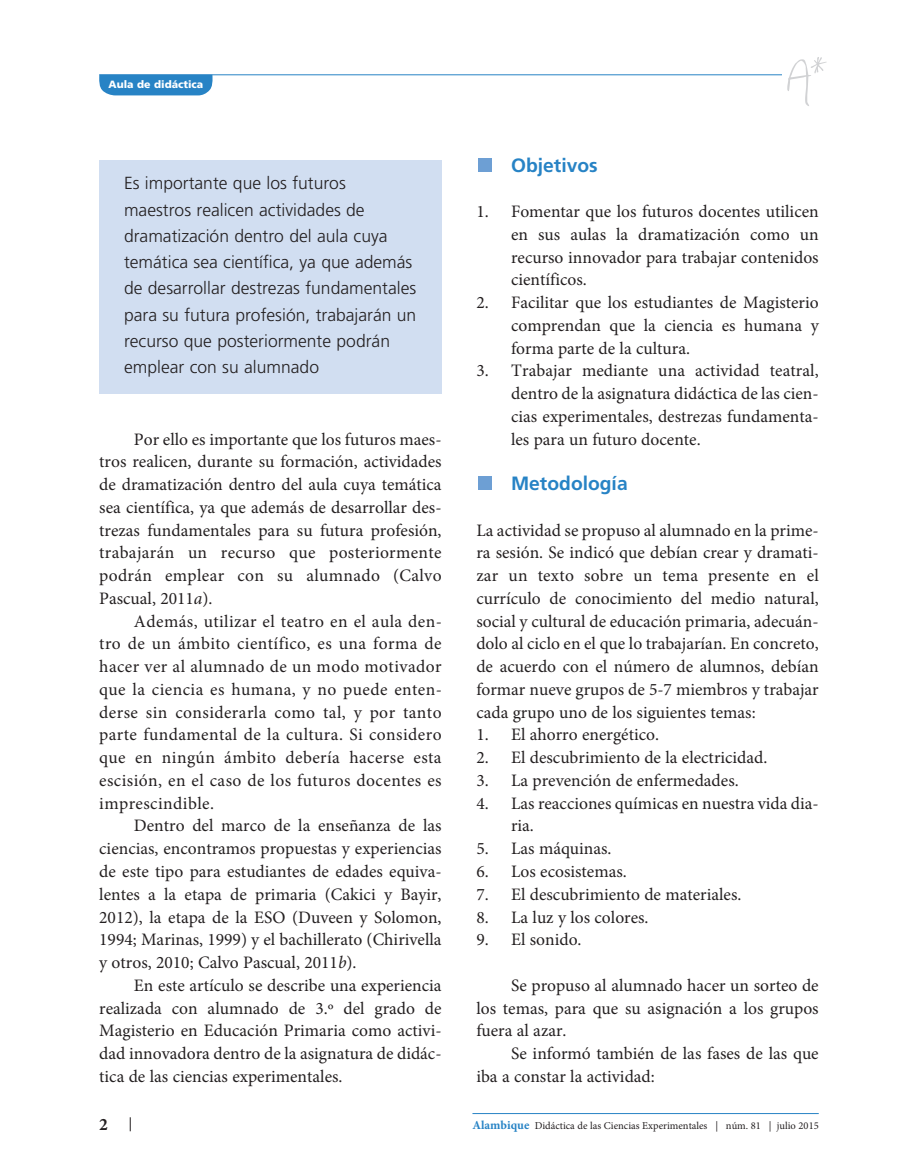
<style>
.page{position:relative;width:918px;height:1166px;background:#fff}
.page>*{position:absolute;margin:0;border:0;box-sizing:border-box;transform-origin:0 0}
.t1{font:700 19.25px "Frutiger LT Std";color:#2783c5}
.t2{font:17.5px/22.8px "Minion Pro";color:#231f20;text-align:justify}
.t3{font:300 17.5px/26.2px "Frutiger LT Std";color:#231f20}
.t4{font:700 17.5px "Minion Pro";color:#231f20}
.t5{font:10.5px "Minion Pro";color:#231f20}
.t6{font:900 10.5px "Frutiger LT Std";color:#fff}
.s1{font-style:italic}
.s2{font-weight:700;font-size:12.25px;color:#2783c5}
</style>
<div class="page">
<div style="left:478px;top:158px;width:14px;height:14px;background:#6d9fd4"></div>
<div style="left:478px;top:476px;width:14px;height:14px;background:#6d9fd4"></div>
<hr style="left:99px;top:74px;width:683px;height:1px;background:#2783c5">
<svg style="left:787px;top:57px;width:39px;height:49px"></svg>
<div style="left:99px;top:75px;width:114px;height:20px;background:#2783c5"></div>
<svg style="left:130px;top:1117px;width:1px;height:14px"></svg>
<hr style="left:472px;top:1113px;width:347px;height:1px;background:#2783c5">
<div style="left:99px;top:160px;width:342px;height:234px;background:#d1def1"></div>
<p class="t6" style="left:109px;top:78px;width:96px">Aula de didáctica</p>
<p class="t3" style="left:124px;top:171px;width:294px">Es importante que los futuros maestros realicen actividades de dramatización dentro del aula cuya temática sea científica, ya que además de desarrollar destrezas fundamentales para su futura profesión, trabajarán un recurso que posteriormente podrán emplear con su alumnado</p>
<p class="t2" style="left:99px;top:429px;width:344px;text-indent:35px">Por ello es importante que los futuros maes&shy;tros realicen, durante su formación, actividades de dramatización dentro del aula cuya temática sea científica, ya que además de desarrollar des&shy;trezas fundamentales para su futura profesión, trabajarán un recurso que posteriormente podrán emplear con su alumnado (Calvo Pascual, 2011<span class="s1">a</span>).</p>
<p class="t2" style="left:99px;top:611px;width:344px;text-indent:35px">Además, utilizar el teatro en el aula den&shy;tro de un ámbito científico, es una forma de hacer ver al alumnado de un modo motivador que la ciencia es humana, y no puede enten&shy;derse sin considerarla como tal, y por tanto parte fundamental de la cultura. Si considero que en ningún ámbito debería hacerse esta escisión, en el caso de los futuros docentes es imprescindible.</p>
<p class="t2" style="left:99px;top:816px;width:344px;text-indent:35px">Dentro del marco de la enseñanza de las ciencias, encontramos propuestas y experiencias de este tipo para estudiantes de edades equiva&shy;lentes a la etapa de primaria (Cakici y Bayir, 2012), la etapa de la ESO (Duveen y Solomon, 1994; Marinas, 1999) y el bachillerato (Chirivella y otros, 2010; Calvo Pascual, 2011<span class="s1">b</span>).</p>
<p class="t2" style="left:99px;top:975px;width:344px;text-indent:35px">En este artículo se describe una experiencia realizada con alumnado de 3.º del grado de Magisterio en Educación Primaria como activi&shy;dad innovadora dentro de la asignatura de didác&shy;tica de las ciencias experimentales.</p>
<p class="t1" style="left:511px;top:157px;width:88px">Objetivos</p>
<p class="t2" style="left:511px;top:202px;width:309px;text-indent:-35px">1. Fomentar que los futuros docentes utilicen en sus aulas la dramatización como un recurso innovador para trabajar contenidos científicos.</p>
<p class="t2" style="left:511px;top:293px;width:309px;text-indent:-35px">2. Facilitar que los estudiantes de Magisterio comprendan que la ciencia es humana y forma parte de la cultura.</p>
<p class="t2" style="left:511px;top:361px;width:309px;text-indent:-35px">3. Trabajar mediante una actividad teatral, dentro de la asignatura didáctica de las cien&shy;cias experimentales, destrezas fundamenta&shy;les para un futuro docente.</p>
<p class="t1" style="left:511px;top:475px;width:118px">Metodología</p>
<p class="t2" style="left:476px;top:520px;width:344px">La actividad se propuso al alumnado en la prime&shy;ra sesión. Se indicó que debían crear y dramati&shy;zar un texto sobre un tema presente en el currículo de conocimiento del medio natural, social y cultural de educación primaria, adecuán&shy;dolo al ciclo en el que lo trabajarían. En concreto, de acuerdo con el número de alumnos, debían formar nueve grupos de 5-7 miembros y trabajar cada grupo uno de los siguientes temas:</p>
<p class="t2" style="left:476px;top:725px;width:184px">1. El ahorro energético.</p>
<p class="t2" style="left:476px;top:748px;width:292px">2. El descubrimiento de la electricidad.</p>
<p class="t2" style="left:476px;top:770px;width:264px">3. La prevención de enfermedades.</p>
<p class="t2" style="left:511px;top:793px;width:309px;text-indent:-35px">4. Las reacciones químicas en nuestra vida dia&shy;ria.</p>
<p class="t2" style="left:476px;top:839px;width:137px">5. Las máquinas.</p>
<p class="t2" style="left:476px;top:861px;width:152px">6. Los ecosistemas.</p>
<p class="t2" style="left:476px;top:884px;width:266px">7. El descubrimiento de materiales.</p>
<p class="t2" style="left:476px;top:907px;width:174px">8. La luz y los colores.</p>
<p class="t2" style="left:476px;top:930px;width:107px">9. El sonido.</p>
<p class="t2" style="left:476px;top:975px;width:344px;text-indent:35px">Se propuso al alumnado hacer un sorteo de los temas, para que su asignación a los grupos fuera al azar.</p>
<p class="t2" style="left:476px;top:1043px;width:344px;text-indent:35px">Se informó también de las fases de las que iba a constar la actividad:</p>
<p class="t4" style="left:99px;top:1117px;width:10px">2</p>
<p class="t5" style="left:472px;top:1121px;width:348px"><span class="s2">Alambique</span> Didáctica de las Ciencias Experimentales | núm. 81 | julio 2015</p>
</div>
